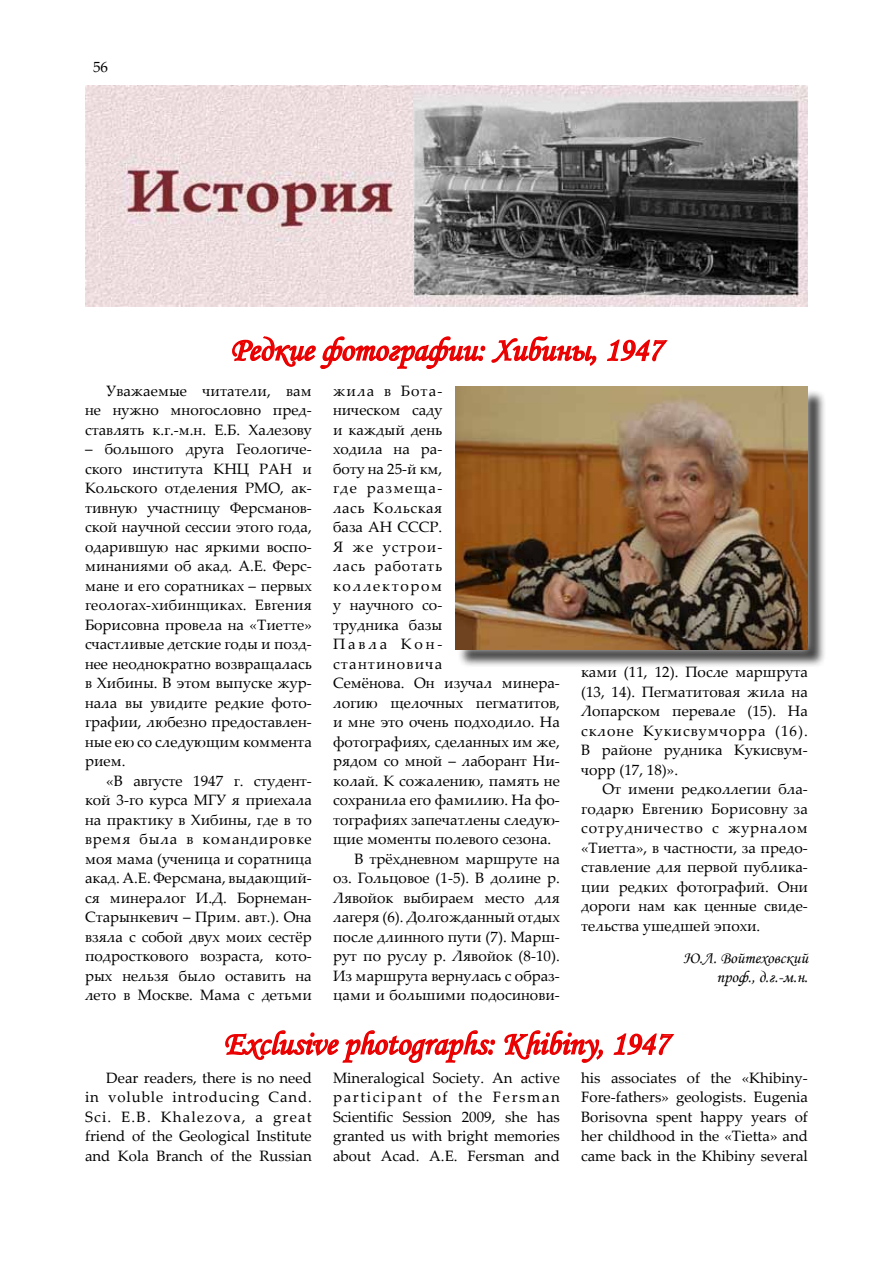
<style>
.page{position:relative;width:893px;height:1263px;background:#fff}
.page>*{position:absolute;margin:0;border:0;box-sizing:border-box;transform-origin:0 0}
.t1{font:33px "Monotype Corsiva";color:#ea0000}
.t2{font:16.5px/19.5px "Monotype Corsiva";color:#000;text-align:right}
.t3{font:15px/19.5px "Palatino Linotype";color:#000;text-align:justify}
.t4{font:15px "Palatino Linotype";letter-spacing:.08em;color:#000}
.t5{font:15px "Palatino Linotype";letter-spacing:.035em;color:#000}
.t6{font:15px "Palatino Linotype";letter-spacing:.055em;color:#000}
.t7{font:15px "Palatino Linotype";letter-spacing:.11em;color:#000}
.t8{font:15px "Palatino Linotype";letter-spacing:.075em;color:#000}
.t9{font:15px "Palatino Linotype";letter-spacing:.07em;color:#000}
.t10{font:15px "Palatino Linotype";letter-spacing:.19em;color:#000}
</style>
<div class="page">
<img style="left:85px;top:85px;width:723px;height:221px">
<svg style="left:232px;top:336px;width:365px;height:33px"></svg>
<svg style="left:607px;top:339px;width:61px;height:23px"></svg>
<div style="left:457px;top:389px;width:370px;height:279px;background:#000;opacity:.75"></div>
<div style="left:447px;top:379px;width:369px;height:278px;background:#fff;opacity:.75"></div>
<img style="left:455px;top:387px;width:353px;height:262px">
<svg style="left:225px;top:1030px;width:271px;height:33px"></svg>
<svg style="left:504px;top:1030px;width:99px;height:33px"></svg>
<svg style="left:613px;top:1033px;width:62px;height:23px"></svg>
<p class="t3" style="left:93px;top:56px;width:16px">56</p>
<h1 class="t1" style="left:230px;top:330px;width:434px">Редкие фотографии: Хибины, 1947</h1>
<p class="t3" style="left:85px;top:380px;width:228px;text-indent:21px">Уважаемые читатели, вам не нужно многословно пред&shy;ставлять к.г.-м.н. Е.Б. Халезову</p>
<p class="t3" style="left:85px;top:439px;width:228px">– большого друга Геологиче&shy;ского института КНЦ РАН и Кольского отделения РМО, ак&shy;тивную участницу Ферсманов&shy;ской научной сессии этого года, одарившую нас яркими воспо&shy;минаниями об акад. А.Е. Ферс&shy;мане и его соратниках – первых геологах-хибинщиках. Евгения Борисовна провела на «Тиетте» счастливые детские годы и позд&shy;нее неоднократно возвращалась в Хибины. В этом выпуске жур&shy;нала вы увидите редкие фото&shy;графии, любезно предоставлен&shy;ные ею со следующим коммента рием.</p>
<p class="t3" style="left:85px;top:770px;width:228px;text-indent:21px">«В августе 1947 г. студент&shy;кой 3-го курса МГУ я приехала на практику в Хибины, где в то время была в командировке моя мама (ученица и соратница акад. А.Е. Ферсмана, выдающий&shy;ся минералог И.Д. Борнеман-Старынкевич – Прим. авт.). Она взяла с собой двух моих сестёр подросткового возраста, кото&shy;рых нельзя было оставить на лето в Москве. Мама с детьми</p>
<p class="t8" style="left:333px;top:380px;width:111px">жила в Бота-</p>
<p class="t3" style="left:333px;top:400px;width:111px">ническом саду</p>
<p class="t3" style="left:333px;top:419px;width:111px">и каждый день</p>
<p class="t3" style="left:333px;top:439px;width:111px">ходила на ра-</p>
<p class="t3" style="left:333px;top:458px;width:111px">боту на 25-й км,</p>
<p class="t4" style="left:333px;top:477px;width:111px">где размеща-</p>
<p class="t5" style="left:333px;top:497px;width:111px">лась Кольская</p>
<p class="t3" style="left:333px;top:517px;width:111px">база АН СССР.</p>
<p class="t9" style="left:333px;top:536px;width:111px">Я же устрои-</p>
<p class="t6" style="left:333px;top:555px;width:111px">лась работать</p>
<p class="t7" style="left:333px;top:575px;width:111px">коллектором</p>
<p class="t3" style="left:333px;top:595px;width:111px">у научного со-</p>
<p class="t3" style="left:333px;top:614px;width:111px">трудника базы</p>
<p class="t10" style="left:333px;top:633px;width:111px">Павла Кон-</p>
<p class="t4" style="left:333px;top:653px;width:111px">стантиновича</p>
<p class="t3" style="left:333px;top:673px;width:228px">Семёнова. Он изучал минера-</p>
<p class="t3" style="left:333px;top:692px;width:228px">логию щелочных пегматитов,</p>
<p class="t3" style="left:333px;top:712px;width:228px">и мне это очень подходило. На</p>
<p class="t3" style="left:333px;top:731px;width:228px">фотографиях, сделанных им же,</p>
<p class="t3" style="left:333px;top:751px;width:228px">рядом со мной – лаборант Ни-</p>
<p class="t3" style="left:333px;top:770px;width:228px">колай. К сожалению, память не</p>
<p class="t3" style="left:333px;top:790px;width:228px">сохранила его фамилию. На фо-</p>
<p class="t3" style="left:333px;top:809px;width:228px">тографиях запечатлены следую-</p>
<p class="t3" style="left:333px;top:829px;width:220px">щие моменты полевого сезона.</p>
<p class="t3" style="left:354px;top:848px;width:207px">В трёхдневном маршруте на</p>
<p class="t3" style="left:333px;top:868px;width:228px">оз. Гольцовое (1-5). В долине р.</p>
<p class="t3" style="left:333px;top:887px;width:228px">Лявойок выбираем место для</p>
<p class="t3" style="left:333px;top:907px;width:228px">лагеря (6). Долгожданный отдых</p>
<p class="t3" style="left:333px;top:926px;width:228px">после длинного пути (7). Марш-</p>
<p class="t3" style="left:333px;top:946px;width:228px">рут по руслу р. Лявойок (8-10).</p>
<p class="t3" style="left:333px;top:965px;width:228px">Из маршрута вернулась с образ-</p>
<p class="t3" style="left:333px;top:985px;width:228px">цами и большими подосинови-</p>
<p class="t3" style="left:581px;top:662px;width:228px">ками (11, 12). После маршрута (13, 14). Пегматитовая жила на Лопарском перевале (15). На склоне Кукисвумчорра (16).<br>В районе рудника Кукисвум&shy;чорр (17, 18)».</p>
<p class="t3" style="left:581px;top:779px;width:228px;text-indent:21px">От имени редколлегии бла&shy;годарю Евгению Борисовну за сотрудничество с журналом «Тиетта», в частности, за предо&shy;ставление для первой публика&shy;ции редких фотографий. Они дороги нам как ценные свиде&shy;тельства ушедшей эпохи.</p>
<p class="t2" style="left:683px;top:948px;width:126px">Ю.Л. Войтеховский проф., д.г.-м.н.</p>
<h1 class="t1" style="left:224px;top:1023px;width:447px">Exclusive photographs: Khibiny, 1947</h1>
<p class="t3" style="left:85px;top:1067px;width:228px;text-indent:21px">Dear readers, there is no need in voluble introducing Cand.<br>Sci. E.B. Khalezova, a great friend of the Geological Institute and Kola Branch of the Russian</p>
<p class="t3" style="left:333px;top:1067px;width:228px">Mineralogical Society. An active participant of the Fersman Scientific Session 2009, she has granted us with bright memories about Acad. A.E. Fersman and</p>
<p class="t3" style="left:581px;top:1067px;width:228px">his associates of the «Khibiny-Fore-fathers» geologists. Eugenia Borisovna spent happy years of her childhood in the «Tietta» and came back in the Khibiny several</p>
</div>
